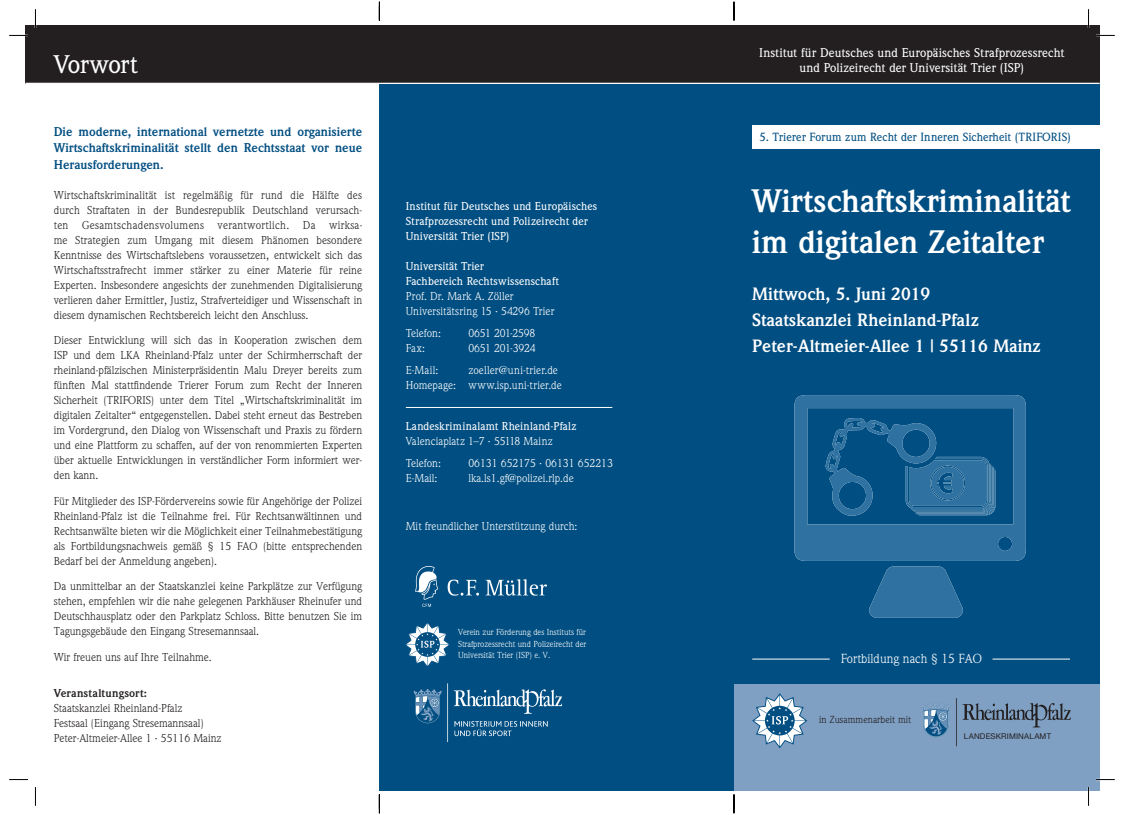
<style>
.page{position:relative;width:1124px;height:815px;background:#fff}
.page>*{position:absolute;margin:0;border:0;box-sizing:border-box;transform-origin:0 0}
.t1{font:700 31.88px/41.2px "Weidemann LT";color:#fff}
.t2{font:500 25px "Weidemann LT";letter-spacing:-.02em;color:#fff}
.t3{font:700 17.5px/26.2px "Weidemann LT";color:#fff}
.t4{font:12.88px "Weidemann LT";color:#fff}
.t5{font:700 12.5px/16.2px "Weidemann LT";color:#004e82;text-align:justify}
.t6{font:500 12.5px/15px "Weidemann LT";color:#fff;text-align:center}
.t7{font:500 11.62px "Weidemann LT";letter-spacing:-.005em;color:#004e82}
.t8{font:11.25px/15px "Weidemann LT";color:#231f20;text-align:justify}
.t9{font:11.25px/15px "Weidemann LT";color:#fff}
.t10{font:500 11.25px/15px "Weidemann LT";letter-spacing:.005em;color:#fff}
.t11{font:700 11.25px "Weidemann LT";letter-spacing:.015em;color:#231f20}
.t12{font:10px "Weidemann LT";color:#231f20}
.t13{font:8.62px/11.4px "Weidemann LT";color:#fff;text-align:justify}
.t14{font:7.88px "Helvetica Neue";letter-spacing:.025em;color:#231f20}
</style>
<div class="page">
<div style="left:379px;top:84px;width:720px;height:706px;background:#004e82"></div>
<svg style="left:794px;top:395px;width:231px;height:223px"></svg>
<div style="left:734px;top:684px;width:365px;height:106px;background:#7fa0c3"></div>
<div style="left:25px;top:25px;width:1074px;height:58px;background:#231f20"></div>
<svg style="left:752px;top:693px;width:55px;height:55px"></svg>
<div style="left:752px;top:125px;width:347px;height:23px;background:#fff"></div>
<img style="left:415px;top:566px;width:131px;height:40px">
<svg style="left:406px;top:623px;width:43px;height:43px"></svg>
<hr style="left:406px;top:407px;width:206px;height:1px;background:#fff">
<hr style="left:752px;top:659px;width:77px;height:1px;background:#fff">
<hr style="left:992px;top:659px;width:77px;height:1px;background:#fff">
<img style="left:447px;top:683px;width:93px;height:59px">
<svg style="left:413px;top:689px;width:29px;height:34px"></svg>
<svg style="left:923px;top:698px;width:147px;height:48px"></svg>
<svg style="left:9px;top:35px;width:18px;height:1px"></svg>
<svg style="left:1097px;top:35px;width:17px;height:1px"></svg>
<svg style="left:9px;top:779px;width:19px;height:1px"></svg>
<svg style="left:1096px;top:779px;width:18px;height:1px"></svg>
<svg style="left:35px;top:9px;width:1px;height:18px"></svg>
<svg style="left:35px;top:787px;width:1px;height:19px"></svg>
<svg style="left:1087px;top:9px;width:2px;height:19px"></svg>
<svg style="left:1087px;top:787px;width:2px;height:19px"></svg>
<svg style="left:378px;top:2px;width:2px;height:18px"></svg>
<svg style="left:378px;top:795px;width:2px;height:18px"></svg>
<svg style="left:733px;top:2px;width:1px;height:18px"></svg>
<svg style="left:733px;top:795px;width:1px;height:18px"></svg>
<h2 class="t2" style="left:54px;top:49px;width:85px">Vorwort</h2>
<p class="t5" style="left:54px;top:124px;width:310px">Die moderne, international vernetzte und organisierte Wirtschaftskriminalität stellt den Rechtsstaat vor neue Herausforderungen.</p>
<p class="t8" style="left:54px;top:187px;width:310px">Wirtschaftskriminalität ist regelmäßig für rund die Hälfte des durch Straftaten in der Bundesrepublik Deutschland verursach&shy;ten Gesamtschadensvolumens verantwortlich. Da wirksa&shy;me Strategien zum Umgang mit diesem Phänomen besondere Kenntnisse des Wirtschaftslebens voraussetzen, entwickelt sich das Wirtschaftsstrafrecht immer stärker zu einer Materie für reine Experten. Insbesondere angesichts der zunehmenden Digitalisierung verlieren daher Ermittler, Justiz, Strafverteidiger und Wissenschaft in diesem dynamischen Rechtsbereich leicht den Anschluss.</p>
<p class="t8" style="left:54px;top:333px;width:310px">Dieser Entwicklung will sich das in Kooperation zwischen dem ISP und dem LKA Rheinland-Pfalz unter der Schirmherrschaft der rheinland-pfälzischen Ministerpräsidentin Malu Dreyer bereits zum fünften Mal stattfindende Trierer Forum zum Recht der Inneren Sicherheit (TRIFORIS) unter dem Titel „Wirtschaftskriminalität im digitalen Zeitalter“ entgegenstellen. Dabei steht erneut das Bestreben im Vordergrund, den Dialog von Wissenschaft und Praxis zu fördern und eine Plattform zu schaffen, auf der von renommierten Experten über aktuelle Entwicklungen in verständlicher Form informiert wer&shy;den kann.</p>
<p class="t8" style="left:54px;top:493px;width:310px">Für Mitglieder des ISP-Fördervereins sowie für Angehörige der Polizei Rheinland-Pfalz ist die Teilnahme frei. Für Rechtsanwältinnen und Rechtsanwälte bieten wir die Möglichkeit einer Teilnahmebestätigung als Fortbildungsnachweis gemäß § 15 FAO (bitte entsprechenden Bedarf bei der Anmeldung angeben).</p>
<p class="t8" style="left:54px;top:579px;width:310px">Da unmittelbar an der Staatskanzlei keine Parkplätze zur Verfügung stehen, empfehlen wir die nahe gelegenen Parkhäuser Rheinufer und Deutschhausplatz oder den Parkplatz Schloss. Bitte benutzen Sie im Tagungsgebäude den Eingang Stresemannsaal.</p>
<p class="t8" style="left:54px;top:650px;width:160px">Wir freuen uns auf Ihre Teilnahme.</p>
<p class="t11" style="left:54px;top:687px;width:95px">Veranstaltungsort:</p>
<p class="t8" style="left:54px;top:701px;width:169px;text-align:left">Staatskanzlei Rheinland-Pfalz<br>Festsaal (Eingang Stresemannsaal)<br>Peter-Altmeier-Allee 1 · 55116 Mainz</p>
<p class="t10" style="left:406px;top:199px;width:193px">Institut für Deutsches und Europäisches<br>Strafprozessrecht und Polizeirecht der<br>Universität Trier (ISP)</p>
<p class="t10" style="left:406px;top:259px;width:155px">Universität Trier<br>Fachbereich Rechtswissenschaft</p>
<p class="t9" style="left:406px;top:289px;width:150px">Prof. Dr. Mark A. Zöller<br>Universitätsring 15 · 54296 Trier</p>
<p class="t9" style="left:406px;top:326px;width:37px">Telefon:</p>
<p class="t9" style="left:468px;top:326px;width:68px">0651 201-2598</p>
<p class="t9" style="left:406px;top:341px;width:21px">Fax:</p>
<p class="t9" style="left:468px;top:341px;width:69px">0651 201-3924</p>
<p class="t9" style="left:406px;top:363px;width:34px">E-Mail:</p>
<p class="t9" style="left:406px;top:363px;width:157px;text-indent:63px">zoeller@uni-trier.de<br>Homepage: www.isp.uni-trier.de</p>
<p class="t10" style="left:406px;top:418px;width:172px">Landeskriminalamt Rheinland-Pfalz</p>
<p class="t9" style="left:406px;top:430px;width:149px;line-height:22.1px">Valenciaplatz 1–7 · 55118 Mainz<br>Telefon:</p>
<p class="t9" style="left:468px;top:455px;width:146px">06131 652175 · 06131 652213</p>
<p class="t9" style="left:406px;top:470px;width:33px">E-Mail:</p>
<p class="t9" style="left:468px;top:470px;width:107px">lka.ls1.gf@polizei.rlp.de</p>
<p class="t9" style="left:406px;top:518px;width:173px">Mit freundlicher Unterstützung durch:</p>
<p class="t13" style="left:458px;top:626px;width:130px">Verein zur Förderung des Instituts für Strafprozessrecht und Polizeirecht der Universität Trier (ISP) e. V.</p>
<p class="t6" style="left:759px;top:45px;width:307px">Institut für Deutsches und Europäisches Strafprozessrecht und Polizeirecht der Universität Trier (ISP)</p>
<p class="t7" style="left:759px;top:130px;width:313px">5. Trierer Forum zum Recht der Inneren Sicherheit (TRIFORIS)</p>
<h1 class="t1" style="left:752px;top:181px;width:320px">Wirtschaftskriminalität im digitalen Zeitalter</h1>
<h3 class="t3" style="left:752px;top:281px;width:290px">Mittwoch, 5. Juni 2019<br>Staatskanzlei Rheinland-Pfalz<br>Peter-Altmeier-Allee 1 | 55116 Mainz</h3>
<p class="t4" style="left:840px;top:651px;width:142px">Fortbildung nach § 15 FAO</p>
<p class="t12" style="left:819px;top:714px;width:94px">in Zusammenarbeit mit</p>
<p class="t14" style="left:963px;top:731px;width:89px">LANDESKRIMINALAMT</p>
</div>
